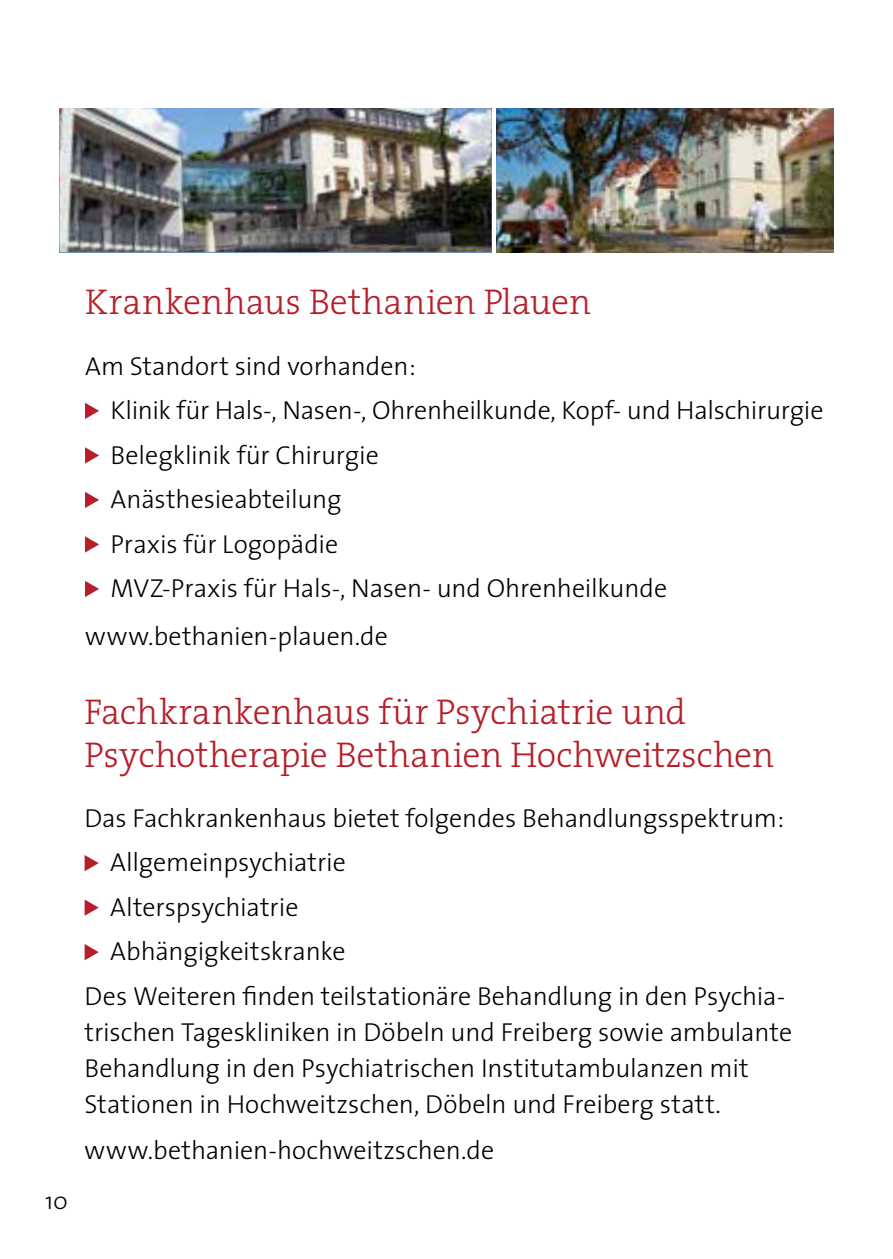
<style>
.page{position:relative;width:893px;height:1259px;background:#fff}
.page>*{position:absolute;margin:0;border:0;box-sizing:border-box;transform-origin:0 0}
.t1{font:300 36px/43.2px "The Serif";color:#b61f29}
.t2{font:300 26.1px/44.4px "The Sans";letter-spacing:-.005em;color:#000}
.t3{font:300 24px "The Sans";color:#000}
</style>
<div class="page">
<img style="left:497px;top:108px;width:336px;height:144px">
<img style="left:60px;top:108px;width:432px;height:144px">
<svg style="left:85px;top:855px;width:14px;height:16px"></svg>
<svg style="left:85px;top:899px;width:14px;height:16px"></svg>
<svg style="left:85px;top:944px;width:14px;height:16px"></svg>
<svg style="left:85px;top:403px;width:14px;height:16px"></svg>
<svg style="left:85px;top:447px;width:14px;height:16px"></svg>
<svg style="left:85px;top:492px;width:14px;height:16px"></svg>
<svg style="left:85px;top:536px;width:14px;height:16px"></svg>
<svg style="left:85px;top:581px;width:14px;height:16px"></svg>
<h1 class="t1" style="left:85px;top:279px;width:508px">Krankenhaus Bethanien Plauen</h1>
<p class="t2" style="left:111px;top:343px;width:714px;text-indent:-26px">Am Standort sind vorhanden:<br>Klinik für Hals-, Nasen-, Ohrenheilkunde, Kopf- und Halschirurgie Belegklinik für Chirurgie<br>Anästhesieabteilung<br>Praxis für Logopädie<br>MVZ-Praxis für Hals-, Nasen- und Ohrenheilkunde</p>
<p class="t2" style="left:85px;top:613px;width:304px">www.bethanien-plauen.de</p>
<p class="t3" style="left:45px;top:1180px;width:24px">10</p>
<h1 class="t1" style="left:85px;top:688px;width:691px">Fachkrankenhaus für Psychiatrie und<br>Psychotherapie Bethanien Hochweitzschen</h1>
<p class="t2" style="left:85px;top:795px;width:701px">Das Fachkrankenhaus bietet folgendes Behandlungsspektrum:</p>
<p class="t2" style="left:110px;top:839px;width:237px">Allgemeinpsychiatrie</p>
<p class="t2" style="left:110px;top:884px;width:190px">Alterspsychiatrie</p>
<p class="t2" style="left:110px;top:928px;width:237px">Abhängigkeitskranke</p>
<p class="t2" style="left:85px;top:973px;width:702px">Des Weiteren finden teilstationäre Behandlung in den Psychia-</p>
<p class="t2" style="left:85px;top:1013px;width:709px;line-height:36px">trischen Tageskliniken in Döbeln und Freiberg sowie ambulante<br>Behandlung in den Psychiatrischen Institutambulanzen mit<br>Stationen in Hochweitzschen, Döbeln und Freiberg statt.</p>
<p class="t2" style="left:85px;top:1127px;width:411px">www.bethanien-hochweitzschen.de</p>
</div>
